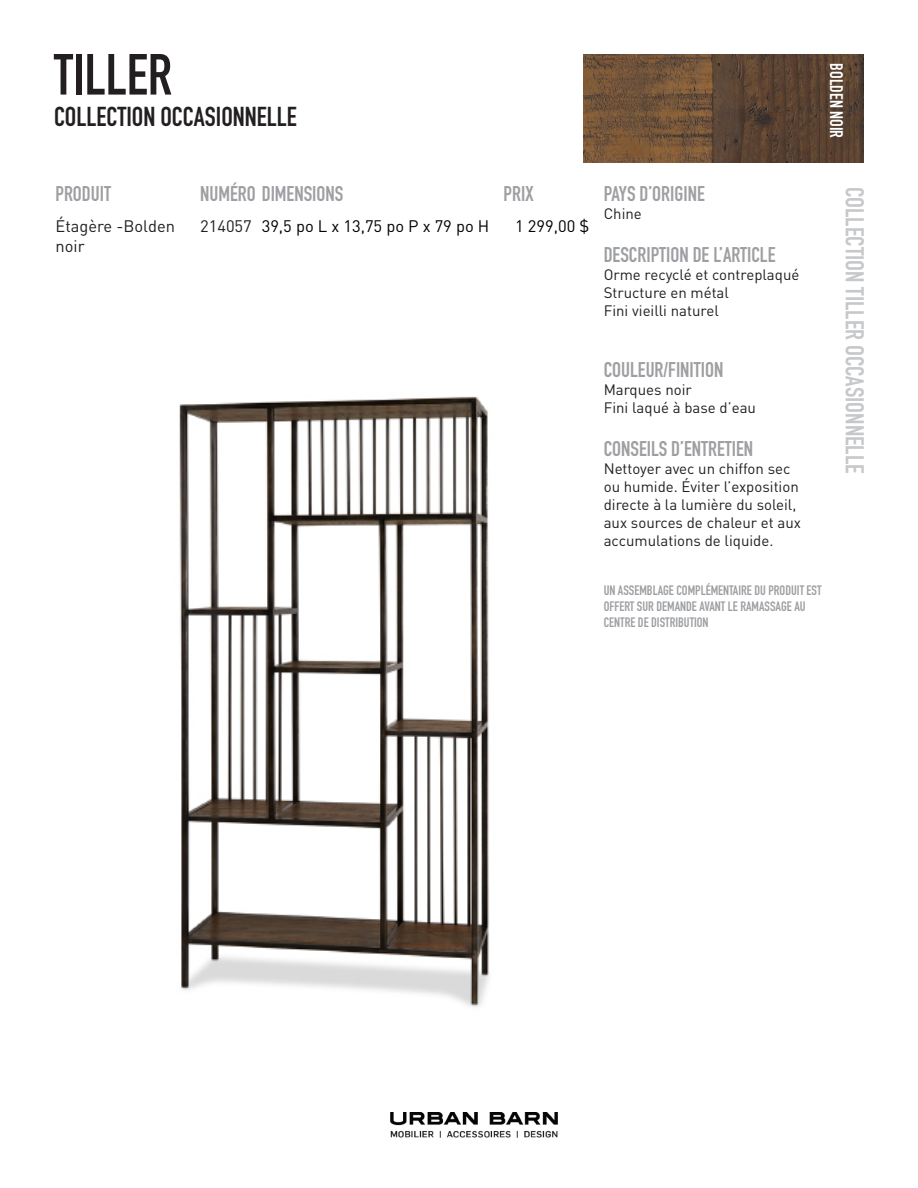
<style>
.page{position:relative;width:918px;height:1188px;background:#fff}
.page>*{position:absolute;margin:0;border:0;box-sizing:border-box;transform-origin:0 0}
.t1{font:57px "DIN Engschrift Std";color:#231f20}
.t2{font:27px "DIN Engschrift Std";color:#231f20}
.t3{font:25.5px "DIN Engschrift Std";color:#c7c8ca}
.t4{font:21px "DIN Engschrift Std";color:#9d9fa2}
.t5{font:18px "DIN Engschrift Std";color:#fff}
.t6{font:16.5px "DINOT";color:#000}
.t7{font:16.5px/19.8px "DINOT";color:#231f20}
.t8{font:15px/18px "DINOT";color:#231f20}
.t9{font:13.5px/16.2px "DIN Engschrift Std";color:#9d9fa2}
</style>
<div class="page">
<img style="left:390px;top:1113px;width:168px;height:25px">
<img style="left:583px;top:54px;width:280px;height:109px">
<img style="left:179px;top:396px;width:310px;height:611px">
<p class="t1" style="left:54px;top:41px;width:120px">TILLER</p>
<p class="t2" style="left:54px;top:101px;width:244px">COLLECTION OCCASIONNELLE</p>
<p class="t5" style="left:847px;top:63px;width:76px;rotate:90deg">BOLDEN NOIR</p>
<p class="t4" style="left:56px;top:181px;width:57px">PRODUIT</p>
<p class="t4" style="left:200px;top:181px;width:145px">NUMÉRO DIMENSIONS</p>
<p class="t4" style="left:504px;top:181px;width:31px">PRIX</p>
<p class="t7" style="left:56px;top:216px;width:121px">Étagère -Bolden noir</p>
<p class="t7" style="left:200px;top:216px;width:53px">214057</p>
<p class="t6" style="left:262px;top:215px;width:229px">39,5 po L x 13,75 po P x 79 po H</p>
<p class="t6" style="left:515px;top:215px;width:76px">1 299,00 $</p>
<p class="t4" style="left:604px;top:181px;width:103px">PAYS D’ORIGINE</p>
<p class="t8" style="left:604px;top:204px;width:40px">Chine</p>
<p class="t4" style="left:604px;top:242px;width:173px">DESCRIPTION DE L’ARTICLE</p>
<p class="t8" style="left:604px;top:265px;width:197px">Orme recyclé et contreplaqué</p>
<p class="t8" style="left:604px;top:283px;width:127px">Structure en métal</p>
<p class="t8" style="left:604px;top:301px;width:117px">Fini vieilli naturel</p>
<p class="t4" style="left:604px;top:357px;width:121px">COULEUR/FINITION</p>
<p class="t8" style="left:604px;top:380px;width:90px">Marques noir</p>
<p class="t8" style="left:604px;top:398px;width:154px">Fini laqué à base d’eau</p>
<p class="t4" style="left:604px;top:437px;width:151px">CONSEILS D’ENTRETIEN</p>
<p class="t8" style="left:604px;top:459px;width:199px">Nettoyer avec un chiffon sec ou humide. Éviter l’exposition directe à la lumière du soleil, aux sources de chaleur et aux accumulations de liquide.</p>
<p class="t9" style="left:604px;top:582px;width:219px">UN ASSEMBLAGE COMPLÉMENTAIRE DU PRODUIT EST<br>OFFERT SUR DEMANDE AVANT LE RAMASSAGE AU<br>CENTRE DE DISTRIBUTION</p>
<p class="t3" style="left:870px;top:187px;width:288px;rotate:90deg">COLLECTION TILLER OCCASIONNELLE</p>
</div>
